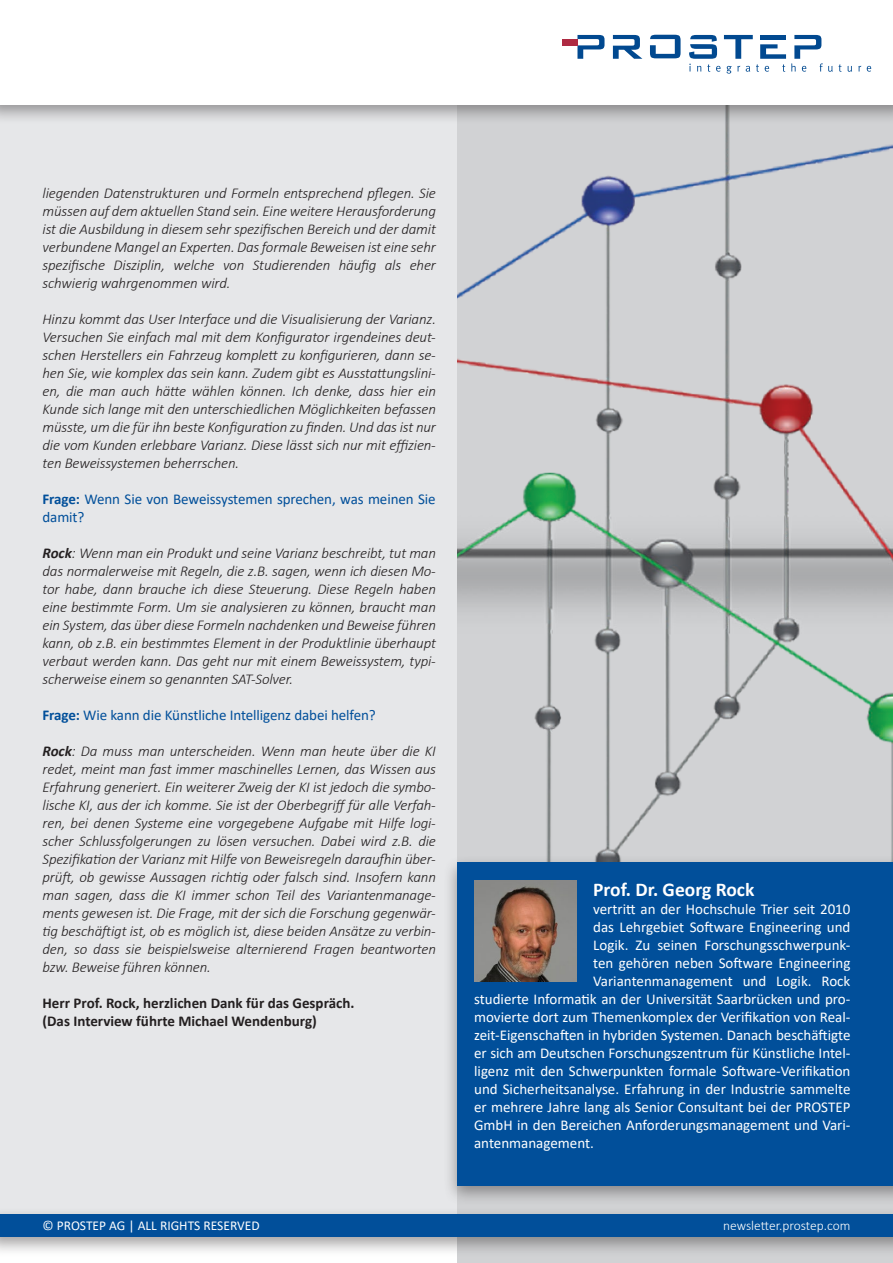
<style>
.page{position:relative;width:893px;height:1263px;background:#fff}
.page>*{position:absolute;margin:0;border:0;box-sizing:border-box;transform-origin:0 0}
.t1{font:700 19.5px "Calibri";color:#fff}
.t2{font:italic 300 15px/18px "Calibri";letter-spacing:-.01em;color:#231f20;text-align:justify}
.t3{font:15px "Calibri";color:#fff}
.t4{font:15px/18px "Calibri";letter-spacing:-.005em;color:#014f9a}
.t5{font:700 15px "Calibri";color:#231f20}
.t6{font:13.5px "Calibri";color:#fff}
.t7{font:300 13.5px "Calibri";color:#fff}
.s1{font-weight:700}
</style>
<div class="page">
<div style="left:0;top:45px;width:893px;height:1183px;background:#e6e7e9"></div>
<img style="left:457px;top:124px;width:436px;height:1139px">
<div style="left:443px;top:854px;width:450px;height:352px;background:#231f20;opacity:.43"></div>
<div style="left:457px;top:862px;width:436px;height:324px;background:#014f9a"></div>
<img style="left:475px;top:881px;width:101px;height:101px">
<div style="left:0;top:1206px;width:893px;height:51px;background:#231f20;opacity:.43"></div>
<div style="left:0;top:1214px;width:893px;height:23px;background:#014f9a"></div>
<div style="left:0;top:0;width:893px;height:124px;background:#231f20;opacity:.43"></div>
<div style="left:0;top:0;width:893px;height:104px;background:#fff"></div>
<svg style="left:650px;top:35px;width:31px;height:23px"></svg>
<svg style="left:577px;top:35px;width:27px;height:24px"></svg>
<svg style="left:613px;top:35px;width:29px;height:24px"></svg>
<div style="left:562px;top:39px;width:15px;height:6px;background:#ae2a42"></div>
<svg style="left:839px;top:64px;width:3px;height:8px"></svg>
<svg style="left:848px;top:66px;width:4px;height:6px"></svg>
<svg style="left:858px;top:66px;width:3px;height:6px"></svg>
<svg style="left:867px;top:66px;width:4px;height:6px"></svg>
<svg style="left:689px;top:35px;width:144px;height:39px"></svg>
<hr style="left:760px;top:35px;width:26px;height:4px;background:#014990">
<p class="t2" style="left:43px;top:184px;width:395px">liegenden Datenstrukturen und Formeln entsprechend pflegen. Sie müssen auf dem aktuellen Stand sein. Eine weitere Herausforderung ist die Ausbildung in diesem sehr spezifischen Bereich und der damit verbundene Mangel an Experten. Das formale Beweisen ist eine sehr spezifische Disziplin, welche von Studierenden häufig als eher schwierig wahrgenommen wird.</p>
<p class="t2" style="left:43px;top:310px;width:395px">Hinzu kommt das User Interface und die Visualisierung der Varianz.<br>Versuchen Sie einfach mal mit dem Konfigurator irgendeines deut&shy;schen Herstellers ein Fahrzeug komplett zu konfigurieren, dann se&shy;hen Sie, wie komplex das sein kann. Zudem gibt es Ausstattungslini&shy;en, die man auch hätte wählen können. Ich denke, dass hier ein Kunde sich lange mit den unterschiedlichen Möglichkeiten befassen müsste, um die für ihn beste Konfiguration zu finden. Und das ist nur die vom Kunden erlebbare Varianz. Diese lässt sich nur mit effizien&shy;ten Beweissystemen beherrschen.</p>
<p class="t4" style="left:43px;top:490px;width:395px"><span class="s1">Frage:</span> Wenn Sie von Beweissystemen sprechen, was meinen Sie damit?</p>
<p class="t2" style="left:43px;top:544px;width:395px"><span class="s1">Rock</span>: Wenn man ein Produkt und seine Varianz beschreibt, tut man das normalerweise mit Regeln, die z.B. sagen, wenn ich diesen Mo&shy;tor habe, dann brauche ich diese Steuerung. Diese Regeln haben eine bestimmte Form. Um sie analysieren zu können, braucht man ein System, das über diese Formeln nachdenken und Beweise führen kann, ob z.B. ein bestimmtes Element in der Produktlinie überhaupt verbaut werden kann. Das geht nur mit einem Beweissystem, typi&shy;scherweise einem so genannten SAT-Solver.</p>
<p class="t4" style="left:43px;top:706px;width:335px"><span class="s1">Frage:</span> Wie kann die Künstliche Intelligenz dabei helfen?</p>
<p class="t2" style="left:43px;top:742px;width:395px"><span class="s1">Rock</span>: Da muss man unterscheiden. Wenn man heute über die KI redet, meint man fast immer maschinelles Lernen, das Wissen aus Erfahrung generiert. Ein weiterer Zweig der KI ist jedoch die symbo&shy;lische KI, aus der ich komme. Sie ist der Oberbegriff für alle Verfah&shy;ren, bei denen Systeme eine vorgegebene Aufgabe mit Hilfe logi&shy;scher Schlussfolgerungen zu lösen versuchen. Dabei wird z.B. die Spezifikation der Varianz mit Hilfe von Beweisregeln daraufhin über&shy;prüft, ob gewisse Aussagen richtig oder falsch sind. Insofern kann man sagen, dass die KI immer schon Teil des Variantenmanage&shy;ments gewesen ist. Die Frage, mit der sich die Forschung gegenwär&shy;tig beschäftigt ist, ob es möglich ist, diese beiden Ansätze zu verbin&shy;den, so dass sie beispielsweise alternierend Fragen beantworten bzw. Beweise führen können.</p>
<p class="t5" style="left:43px;top:992px;width:313px">Herr Prof. Rock, herzlichen Dank für das Gespräch.</p>
<p class="t5" style="left:43px;top:1010px;width:276px">(Das Interview führte Michael Wendenburg)</p>
<p class="t1" style="left:593px;top:876px;width:163px">Prof. Dr. Georg Rock</p>
<p class="t3" style="left:593px;top:898px;width:259px">vertritt an der Hochschule Trier seit 2010</p>
<p class="t3" style="left:593px;top:916px;width:259px">das Lehrgebiet Software Engineering und</p>
<p class="t3" style="left:593px;top:934px;width:259px">Logik. Zu seinen Forschungsschwerpunk-</p>
<p class="t3" style="left:593px;top:952px;width:259px">ten gehören neben Software Engineering</p>
<p class="t3" style="left:593px;top:970px;width:259px">Variantenmanagement und Logik. Rock</p>
<p class="t3" style="left:474px;top:988px;width:378px">studierte Informatik an der Universität Saarbrücken und pro-</p>
<p class="t3" style="left:474px;top:1006px;width:378px">movierte dort zum Themenkomplex der Verifikation von Real-</p>
<p class="t3" style="left:474px;top:1024px;width:378px">zeit-Eigenschaften in hybriden Systemen. Danach beschäftigte</p>
<p class="t3" style="left:474px;top:1042px;width:378px">er sich am Deutschen Forschungszentrum für Künstliche Intel-</p>
<p class="t3" style="left:474px;top:1060px;width:378px">ligenz mit den Schwerpunkten formale Software-Verifikation</p>
<p class="t3" style="left:474px;top:1078px;width:378px">und Sicherheitsanalyse. Erfahrung in der Industrie sammelte</p>
<p class="t3" style="left:474px;top:1096px;width:378px">er mehrere Jahre lang als Senior Consultant bei der PROSTEP</p>
<p class="t3" style="left:474px;top:1114px;width:378px">GmbH in den Bereichen Anforderungsmanagement und Vari-</p>
<p class="t3" style="left:474px;top:1132px;width:121px">antenmanagement.</p>
<p class="t6" style="left:43px;top:1216px;width:219px">© PROSTEP AG | ALL RIGHTS RESERVED</p>
<p class="t7" style="left:723px;top:1217px;width:129px">newsletter.prostep.com</p>
</div>
